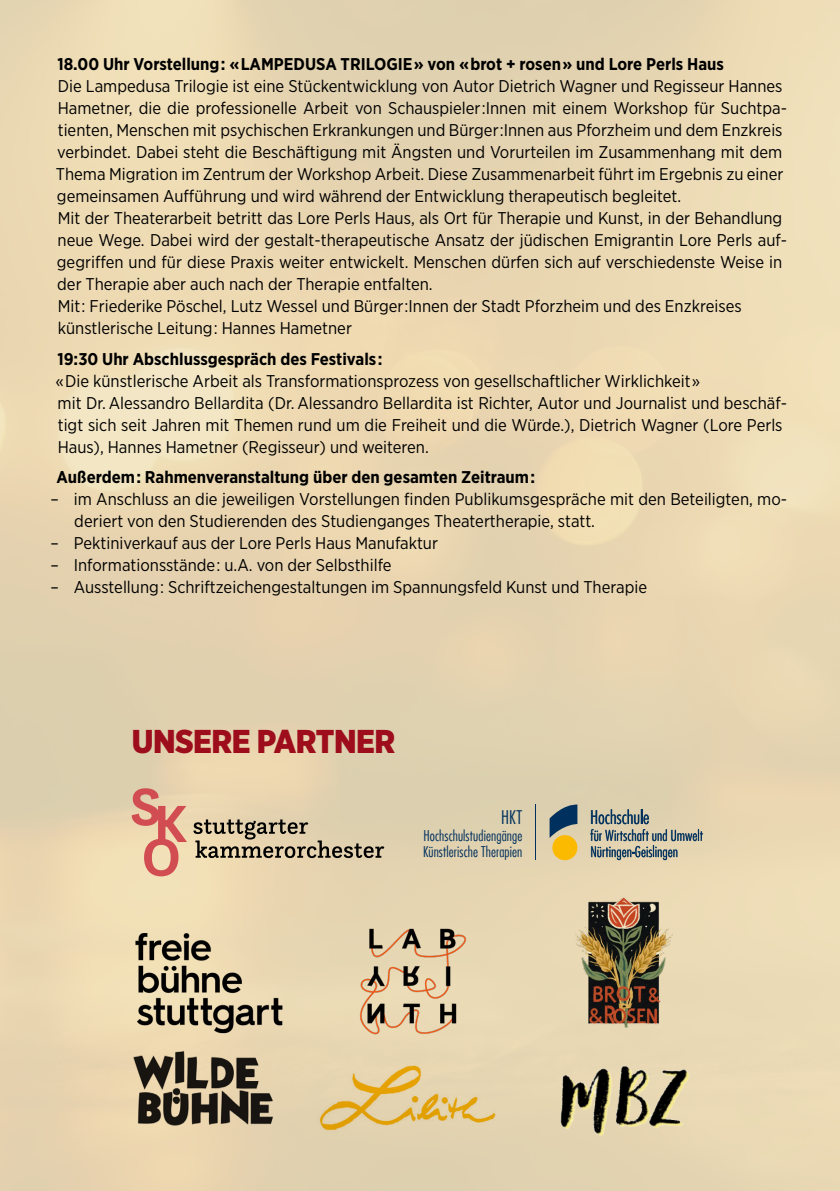
<style>
.page{position:relative;width:840px;height:1191px;background:#fff}
.page>*{position:absolute;margin:0;border:0;box-sizing:border-box;transform-origin:0 0}
.t1{font:900 33px "Gotham Narrow";letter-spacing:-.015em;color:#9d0d1c}
.t2{font:300 condensed 18.4px "Futura Com";letter-spacing:.005em;color:#00305d}
.t3{font:17px/22px "Gotham Narrow";color:#000}
.t4{font:700 17px "Gotham Narrow";color:#000}
.t5{font:300 condensed 14.6px/16.4px "Futura Com";letter-spacing:.01em;color:#00305d}
</style>
<div class="page">
<div style="left:0;top:0;width:839px;height:1191px;background:linear-gradient(to right,#e8d6b1,#e9d8b4)"></div>
<img style="left:545px;top:1057px;width:156px;height:88px">
<img style="left:117px;top:1051px;width:166px;height:80px">
<img style="left:314px;top:1055px;width:190px;height:79px">
<img style="left:343px;top:911px;width:139px;height:139px">
<div style="left:552px;top:835px;width:25px;height:25px;background:#fbba00;border-radius:50%"></div>
<svg style="left:549px;top:804px;width:28px;height:34px"></svg>
<svg style="left:590px;top:809px;width:112px;height:51px;background:#beb8a2"></svg>
<hr style="left:535px;top:804px;width:1px;height:56px;background:#00305d">
<img style="left:115px;top:913px;width:190px;height:138px">
<img style="left:545px;top:885px;width:156px;height:155px">
<svg style="left:132px;top:788px;width:55px;height:88px;background:#e3a68f"></svg>
<svg style="left:193px;top:819px;width:191px;height:39px;background:#afa287"></svg>
<p class="t4" style="left:57px;top:53px;width:667px">18.00 Uhr Vorstellung : « LAMPEDUSA TRILOGIE » von « brot + rosen » und Lore Perls Haus</p>
<p class="t3" style="left:56px;top:75px;width:732px">Die Lampedusa Trilogie ist eine Stückentwicklung von Autor Dietrich Wagner und Regisseur Hannes Hametner, die die professionelle Arbeit von Schauspieler :Innen mit einem Workshop für Suchtpa&shy;tienten, Menschen mit psychischen Erkrankungen und Bürger :Innen aus Pforzheim und dem Enzkreis verbindet. Dabei steht die Beschäftigung mit Ängsten und Vorurteilen im Zusammenhang mit dem Thema Migration im Zentrum der Workshop Arbeit. Diese Zusammenarbeit führt im Ergebnis zu einer gemeinsamen Aufführung und wird während der Entwicklung therapeutisch begleitet.<br>Mit der Theaterarbeit betritt das Lore Perls Haus, als Ort für Therapie und Kunst, in der Behandlung neue Wege. Dabei wird der gestalt-therapeutische Ansatz der jüdischen Emigrantin Lore Perls auf&shy;gegriffen und für diese Praxis weiter entwickelt. Menschen dürfen sich auf verschiedenste Weise in der Therapie aber auch nach der Therapie entfalten.<br>Mit : Friederike Pöschel, Lutz Wessel und Bürger :Innen der Stadt Pforzheim und des Enzkreises künstlerische Leitung : Hannes Hametner</p>
<p class="t4" style="left:57px;top:348px;width:326px">19:30 Uhr Abschlussgespräch des Festivals :</p>
<p class="t3" style="left:55px;top:369px;width:732px">« Die künstlerische Arbeit als Transformationsprozess von gesellschaftlicher Wirklichkeit »<br>mit Dr. Alessandro Bellardita (Dr. Alessandro Bellardita ist Richter, Autor und Journalist und beschäf&shy;tigt sich seit Jahren mit Themen rund um die Freiheit und die Würde.), Dietrich Wagner (Lore Perls Haus), Hannes Hametner (Regisseur) und weiteren.</p>
<p class="t4" style="left:57px;top:466px;width:479px">Außerdem : Rahmenveranstaltung über den gesamten Zeitraum :</p>
<p class="t3" style="left:74px;top:488px;width:714px;text-indent:-24px">– im Anschluss an die jeweiligen Vorstellungen finden Publikumsgespräche mit den Beteiligten, mo&shy;deriert von den Studierenden des Studienganges Theatertherapie, statt.</p>
<p class="t3" style="left:51px;top:532px;width:389px">– Pektiniverkauf aus der Lore Perls Haus Manufaktur</p>
<p class="t3" style="left:51px;top:554px;width:342px">– Informationsstände : u.A. von der Selbsthilfe</p>
<p class="t3" style="left:51px;top:576px;width:597px">– Ausstellung : Schriftzeichengestaltungen im Spannungsfeld Kunst und Therapie</p>
<h1 class="t1" style="left:132px;top:719px;width:265px">UNSERE PARTNER</h1>
<p class="t2" style="left:501px;top:805px;width:23px">HKT</p>
<p class="t5" style="left:423px;top:827px;width:101px">Hochschulstudiengänge<br>Künstlerische Therapien</p>
<p class="t2" style="left:590px;top:805px;width:61px">Hochschule</p>
<p class="t5" style="left:590px;top:827px;width:114px">für Wirtschaft und Umwelt<br>Nürtingen-Geislingen</p>
</div>
